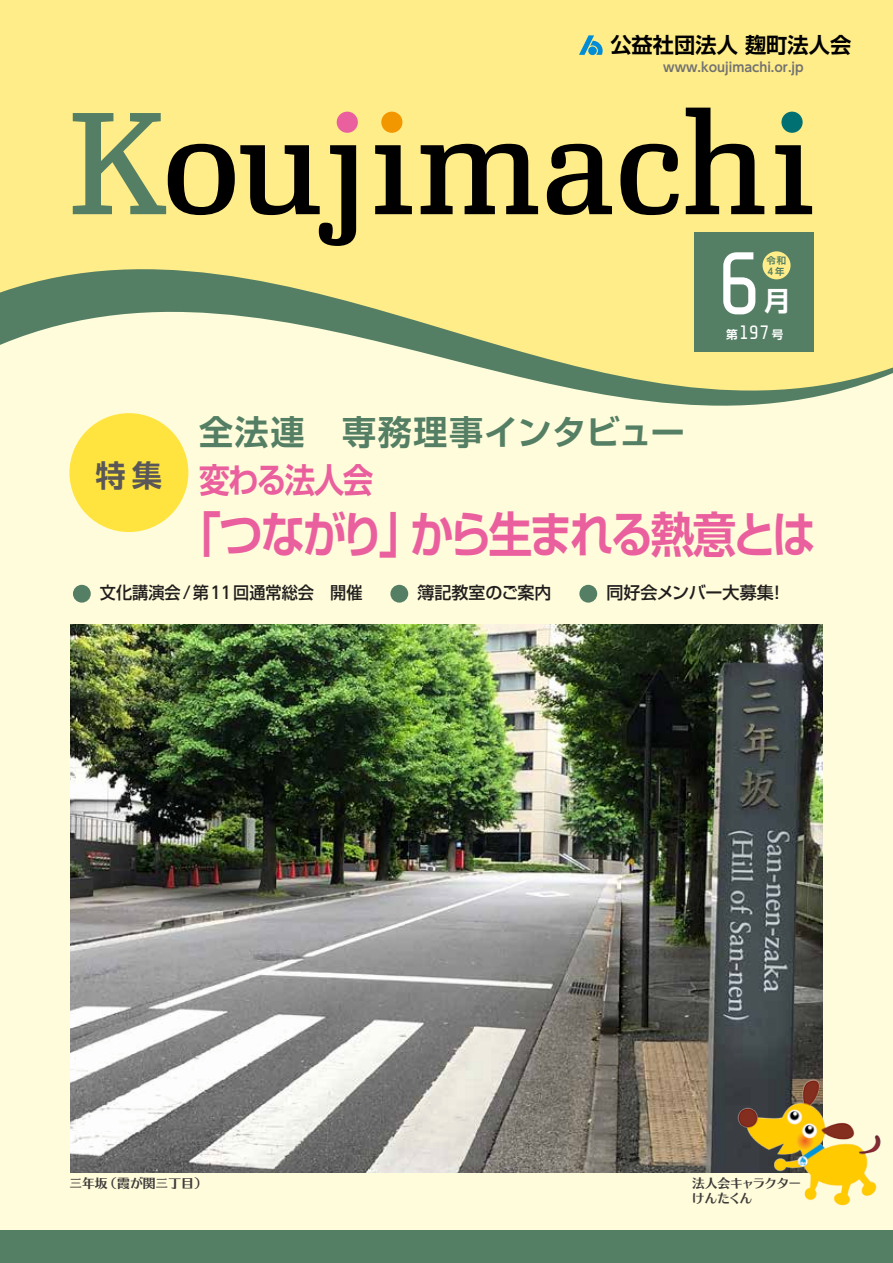
<style>
.page{position:relative;width:893px;height:1263px;background:#fffcdb}
.page>*{position:absolute;margin:0;border:0;box-sizing:border-box;transform-origin:0 0}
.t1{font:91.05px "A Udimat";color:#fff}
.t2{font:700 48.9px "Shin Go Pro De";letter-spacing:-.08em;color:#ea609e;scale:.9 1}
.t3{font:700 34.05px "Shin Go Pro De";letter-spacing:.02em;color:#547f64}
.t4{font:700 34.05px "Shin Go Pro De";letter-spacing:-.05em;color:#ea609e;scale:.9 1}
.t5{font:700 30.3px "Shin Go Pro De";color:#595757}
.t6{font:700 27.15px "Shin Go Pro De";color:#fff}
.t7{font:700 21.3px "Shin Go Pro De";color:#000}
.t8{font:19.8px "A Udimat";color:#fff}
.t9{font:500 16.95px "Shin Go Pro";color:#201d1d}
.t10{font:500 16.95px "Shin Go Pro";color:#201d1d;scale:.95 1}
.t11{font:600 12.75px "MO Clear Tone SG";color:#727171}
.t12{font:12.75px/15px "UD Typos 515 Std";letter-spacing:-.05em;color:#3e3a39}
.t13{font:12.75px "UD Typos 515 Std";letter-spacing:-.01em;color:#3e3a39}
.t14{font:700 9.3px "Shin Go Pro De";color:#547f64}
.t15{font:600 9.3px "MO Clear Tone SG";color:#547f64;scale:.9 1}
.s1{font-family:"Shin Go Pro De";font-weight:700}
.s2{font-family:"Shin Go Pro De";font-weight:700;font-size:11.7px}
.s3{font-family:"MO Clear Tone SG"}
</style>
<div class="page">
<svg style="left:0;top:0;width:893px;height:406px;background:#eee491"></svg>
<div style="left:0;top:1230px;width:893px;height:33px;background:#547f64"></div>
<div style="left:694px;top:232px;width:120px;height:120px;background:#547f64"></div>
<img style="left:70px;top:625px;width:752px;height:548px">
<svg style="left:579px;top:35px;width:24px;height:20px"></svg>
<div style="left:69px;top:413px;width:119px;height:119px;background:#ffe43f;border-radius:50%"></div>
<div style="left:73px;top:585px;width:18px;height:18px;background:#547f64;border-radius:50%"></div>
<div style="left:390px;top:585px;width:18px;height:18px;background:#547f64;border-radius:50%"></div>
<div style="left:579px;top:585px;width:18px;height:18px;background:#547f64;border-radius:50%"></div>
<div style="left:762px;top:251px;width:29px;height:28px;background:#ffed89;border-radius:50%"></div>
<svg style="left:73px;top:113px;width:283px;height:133px;background:#beb66c"></svg>
<svg style="left:375px;top:145px;width:37px;height:69px;background:#7c7443"></svg>
<svg style="left:421px;top:144px;width:117px;height:70px;background:#837a46"></svg>
<svg style="left:547px;top:144px;width:65px;height:71px;background:#7c7342"></svg>
<svg style="left:620px;top:144px;width:59px;height:71px;background:#8d834c"></svg>
<svg style="left:686px;top:108px;width:78px;height:106px;background:#9a8f53"></svg>
<svg style="left:775px;top:145px;width:37px;height:69px;background:#7c7443"></svg>
<div style="left:337px;top:112px;width:21px;height:21px;background:#ea609e;border-radius:50%"></div>
<div style="left:381px;top:112px;width:21px;height:21px;background:#f39700;border-radius:50%"></div>
<div style="left:781px;top:112px;width:22px;height:21px;background:#007072;border-radius:50%"></div>
<img style="left:730px;top:1071px;width:151px;height:135px">
<h3 class="t7" style="left:610px;top:28px;width:242px">公益社団法人麹町法人会</h3>
<p class="t11" style="left:663px;top:59px;width:142px">www.koujimachi.or.jp</p>
<h1 class="t1" style="left:717px;top:232px;width:44px">6</h1>
<p class="t14" style="left:766px;top:253px;width:21px">令和</p>
<p class="t15" style="left:768px;top:265px;width:20px">4<span class="s1">年</span></p>
<h3 class="t6" style="left:764px;top:279px;width:29px">月</h3>
<h3 class="t5" style="left:96px;top:451px;width:68px">特集</h3>
<h3 class="t8" style="left:726px;top:321px;width:59px"><span class="s2">第</span>197 <span class="s2">号</span></h3>
<h3 class="t3" style="left:199px;top:404px;width:487px">全法連　専務理事インタビュー</h3>
<h3 class="t4" style="left:199px;top:452px;width:195px">変わる法人会</h3>
<h2 class="t2" style="left:177px;top:494px;width:711px">「つながり」から生まれる熱意とは</h2>
<h3 class="t10" style="left:100px;top:578px;width:278px">文化講演会<span class="s3">/</span>第<span class="s3">11</span>回通常総会　開催</h3>
<h3 class="t9" style="left:417px;top:578px;width:136px">簿記教室のご案内</h3>
<h3 class="t9" style="left:606px;top:578px;width:180px">同好会メンバー大募集！</h3>
<p class="t13" style="left:69px;top:1172px;width:139px">三年坂（霞が関三丁目）</p>
<p class="t12" style="left:692px;top:1175px;width:111px">法人会キャラクターけんたくん</p>
</div>
